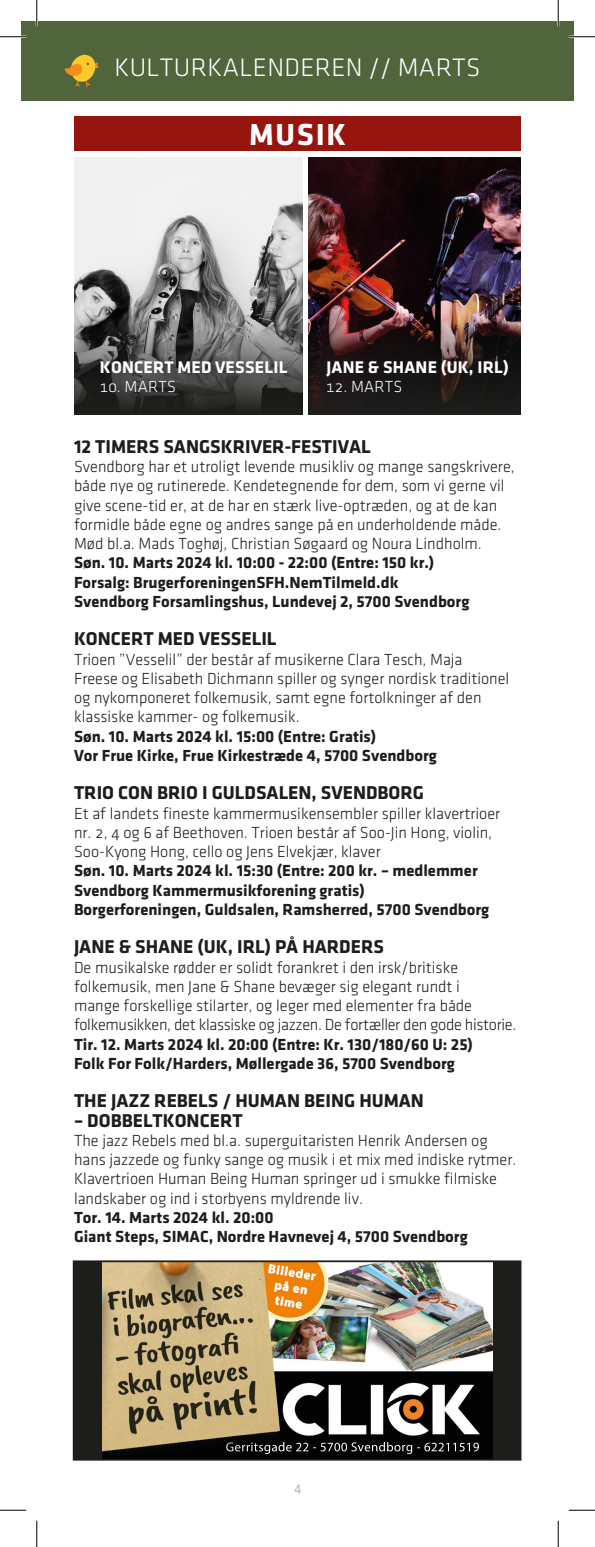
<style>
.page{position:relative;width:595px;height:1547px;background:#fff}
.page>*{position:absolute;margin:0;border:0;box-sizing:border-box;transform-origin:0 0}
.kapitel{font:700 31.5px "Klavika";letter-spacing:.055em;color:#fff}
.t1{font:300 26.25px "Klavika";letter-spacing:.015em;color:#fff}
.Overskrift_KULTUR{font:700 19.25px "Klavika";color:#1d1d1b}
.t2{font:700 17.5px "Klavika";letter-spacing:.015em;color:#fff}
.brødtekst_KULTUR{font:16.62px/19.2px "Klavika Light OSTF";color:#1d1d1b}
.brødtekst_bold_KULTUR{font:700 16.62px/19.2px "Klavika";color:#1d1d1b}
.t3{font:16.62px "Klavika Light OSTF";letter-spacing:.015em;color:#fff}
.t4{font:14px "Klavika Light OSTF";color:#9d9d9d}
</style>
<div class="page">
<div style="left:22px;top:22px;width:536px;height:79px;background:#50653b"></div>
<div style="left:558px;top:22px;width:14px;height:79px;background:#50653b"></div>
<svg style="left:65px;top:55px;width:34px;height:32px"></svg>
<img style="left:308px;top:157px;width:212px;height:151px">
<div style="left:74px;top:116px;width:446px;height:35px;background:#96150e"></div>
<img style="left:74px;top:157px;width:229px;height:151px">
<svg style="left:74px;top:308px;width:229px;height:106px"></svg>
<div style="left:94px;top:353px;width:206px;height:52px;background:#1d1d1b;opacity:.66"></div>
<img style="left:308px;top:308px;width:212px;height:106px">
<div style="left:321px;top:353px;width:201px;height:52px;background:#1d1d1b;opacity:.66"></div>
<div style="left:74px;top:1261px;width:446px;height:198px;background:#1d1d1b"></div>
<img style="left:102px;top:1263px;width:389px;height:194px">
<div style="left:73px;top:1260px;width:448px;height:200px;border:2px solid #1d1d1b"></div>
<hr style="left:0;top:36px;width:26px;height:2px;background:#fff">
<hr style="left:568px;top:36px;width:26px;height:2px;background:#fff">
<hr style="left:36px;top:0;width:2px;height:26px;background:#fff">
<hr style="left:557px;top:0;width:2px;height:26px;background:#fff">
<svg style="left:0;top:36px;width:26px;height:1px"></svg>
<svg style="left:568px;top:36px;width:26px;height:1px"></svg>
<svg style="left:0;top:1510px;width:26px;height:1px"></svg>
<svg style="left:568px;top:1510px;width:26px;height:1px"></svg>
<svg style="left:36px;top:0;width:1px;height:26px"></svg>
<svg style="left:36px;top:1521px;width:1px;height:26px"></svg>
<svg style="left:557px;top:0;width:1px;height:26px"></svg>
<svg style="left:557px;top:1521px;width:1px;height:26px"></svg>
<h2 class="t1" style="left:114px;top:54px;width:367px">KULTURKALENDEREN // MARTS</h2>
<p class="kapitel" style="left:249px;top:117px;width:98px">MUSIK</p>
<p class="t2" style="left:100px;top:357px;width:189px">KONCERT MED VESSELIL</p>
<p class="t3" style="left:100px;top:378px;width:78px">10. MARTS</p>
<p class="t2" style="left:326px;top:357px;width:184px">JANE &amp; SHANE (UK, IRL)</p>
<p class="t3" style="left:326px;top:378px;width:78px">12. MARTS</p>
<p class="Overskrift_KULTUR" style="left:74px;top:436px;width:298px">12 TIMERS SANGSKRIVER-FESTIVAL</p>
<p class="brødtekst_KULTUR" style="left:74px;top:457px;width:442px">Svendborg har et utroligt levende musikliv og mange sangskrivere, både nye og rutinerede. Kendetegnende for dem, som vi gerne vil give scene-tid er, at de har en stærk live-optræden, og at de kan formidle både egne og andres sange på en underholdende måde.<br>Mød bl.a. Mads Toghøj, Christian Søgaard og Noura Lindholm.</p>
<p class="brødtekst_bold_KULTUR" style="left:74px;top:553px;width:361px">Søn. 10. Marts 2024 kl. 10:00 - 22:00 (Entre: 150 kr.)<br>Forsalg: BrugerforeningenSFH.NemTilmeld.dk</p>
<p class="brødtekst_bold_KULTUR" style="left:74px;top:592px;width:396px">Svendborg Forsamlingshus, Lundevej 2, 5700 Svendborg</p>
<p class="Overskrift_KULTUR" style="left:74px;top:628px;width:204px">KONCERT MED VESSELIL</p>
<p class="brødtekst_KULTUR" style="left:74px;top:650px;width:436px">Trioen ”Vesselil” der består af musikerne Clara Tesch, Maja Freese og Elisabeth Dichmann spiller og synger nordisk traditionel og nykomponeret folkemusik, samt egne fortolkninger af den klassiske kammer- og folkemusik.</p>
<p class="brødtekst_bold_KULTUR" style="left:74px;top:726px;width:303px">Søn. 10. Marts 2024 kl. 15:00 (Entre: Gratis)</p>
<p class="brødtekst_bold_KULTUR" style="left:74px;top:746px;width:364px">Vor Frue Kirke, Frue Kirkestræde 4, 5700 Svendborg</p>
<p class="Overskrift_KULTUR" style="left:74px;top:782px;width:351px">TRIO CON BRIO I GULDSALEN, SVENDBORG</p>
<p class="brødtekst_KULTUR" style="left:74px;top:804px;width:427px">Et af landets fineste kammermusikensembler spiller klavertrioer nr. 2, 4 og 6 af Beethoven. Trioen består af Soo-Jin Hong, violin,<br>Soo-Kyong Hong, cello og Jens Elvekjær, klaver</p>
<p class="brødtekst_bold_KULTUR" style="left:74px;top:861px;width:405px">Søn. 10. Marts 2024 kl. 15:30 (Entre: 200 kr. – medlemmer<br>Svendborg Kammermusikforening gratis)</p>
<p class="brødtekst_bold_KULTUR" style="left:74px;top:900px;width:416px">Borgerforeningen, Guldsalen, Ramsherred, 5700 Svendborg</p>
<p class="Overskrift_KULTUR" style="left:74px;top:936px;width:311px">JANE &amp; SHANE (UK, IRL) PÅ HARDERS</p>
<p class="brødtekst_KULTUR" style="left:74px;top:958px;width:443px">De musikalske rødder er solidt forankret i den irsk/britiske folkemusik, men Jane &amp; Shane bevæger sig elegant rundt i<br>mange forskellige stilarter, og leger med elementer fra både folkemusikken, det klassiske og jazzen. De fortæller den gode historie.</p>
<p class="brødtekst_bold_KULTUR" style="left:74px;top:1034px;width:400px">Tir. 12. Marts 2024 kl. 20:00 (Entre: Kr. 130/180/60 U: 25)</p>
<p class="brødtekst_bold_KULTUR" style="left:74px;top:1054px;width:382px">Folk For Folk/Harders, Møllergade 36, 5700 Svendborg</p>
<p class="Overskrift_KULTUR" style="left:74px;top:1090px;width:351px">THE JAZZ REBELS / HUMAN BEING HUMAN</p>
<p class="Overskrift_KULTUR" style="left:74px;top:1109px;width:170px">– DOBBELTKONCERT</p>
<p class="brødtekst_KULTUR" style="left:74px;top:1131px;width:443px">The jazz Rebels med bl.a. superguitaristen Henrik Andersen og hans jazzede og funky sange og musik i et mix med indiske rytmer.<br>Klavertrioen Human Being Human springer ud i smukke filmiske landskaber og ind i storbyens myldrende liv.</p>
<p class="brødtekst_bold_KULTUR" style="left:74px;top:1208px;width:201px">Tor. 14. Marts 2024 kl. 20:00</p>
<p class="brødtekst_bold_KULTUR" style="left:74px;top:1227px;width:395px">Giant Steps, SIMAC, Nordre Havnevej 4, 5700 Svendborg</p>
<p class="t4" style="left:294px;top:1480px;width:9px">4</p>
</div>
